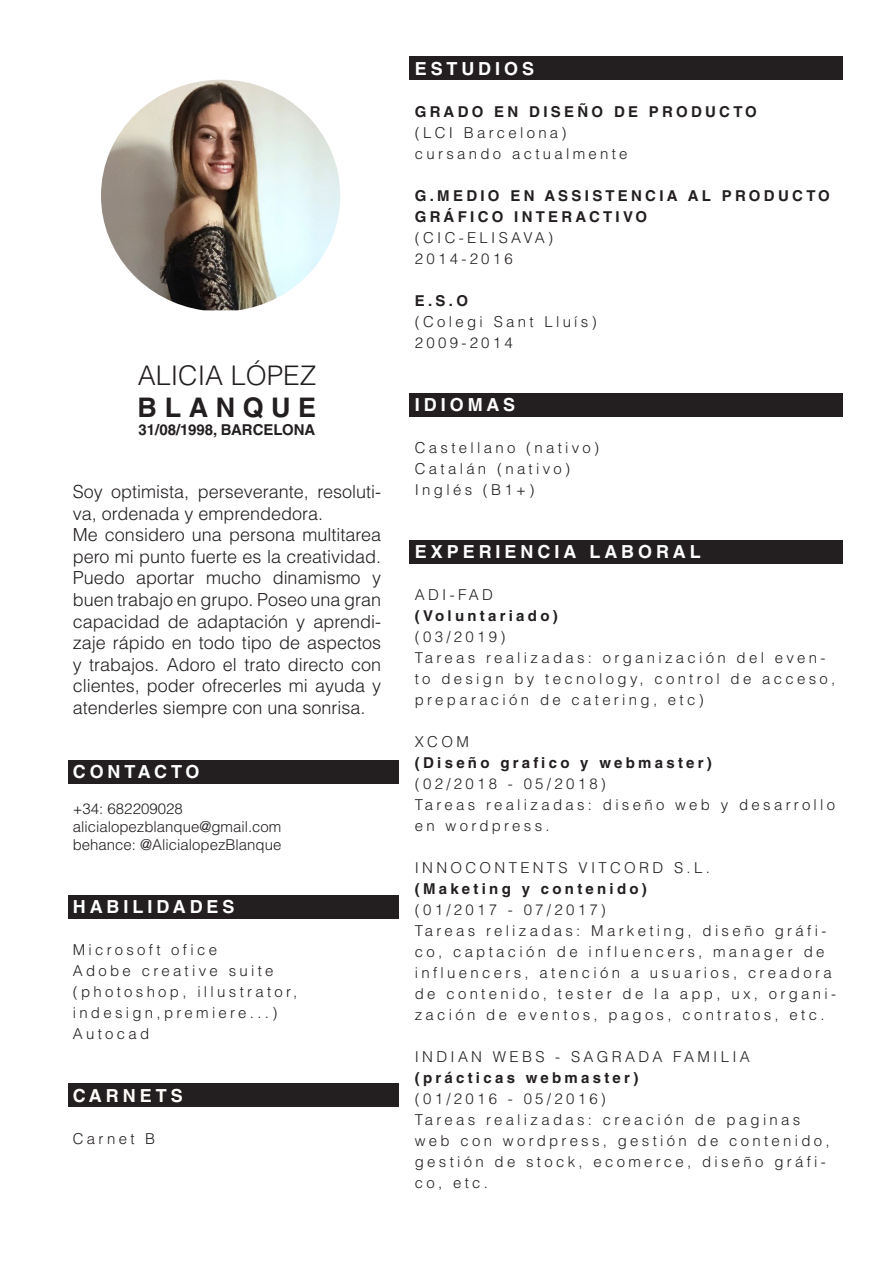
<style>
.page{position:relative;width:893px;height:1263px;background:#fff}
.page>*{position:absolute;margin:0;border:0;box-sizing:border-box;transform-origin:0 0}
.t1{font:300 27px "Helvetica LT Std";color:#231f20}
.t2{font:700 27px "Helvetica LT Std";letter-spacing:.28em;color:#231f20}
.t3{font:300 18px/21.6px "Helvetica LT Std";color:#231f20}
.t4{font:700 18px "Helvetica LT Std";letter-spacing:.22em;color:#fff}
.t5{font:700 18px "Helvetica LT Std";letter-spacing:.22em;color:#fffefa}
.t6{font:300 15px/21px "Helvetica LT Std";letter-spacing:.22em;color:#231f20}
.t7{font:700 15px/21px "Helvetica LT Std";letter-spacing:.22em;color:#231f20}
.t8{font:300 15px "Helvetica LT Std";color:#231f20}
.t9{font:700 15px "Helvetica LT Std";color:#231f20}
</style>
<div class="page">
<div style="left:68px;top:1083px;width:330px;height:24px;background:#231f20"></div>
<div style="left:68px;top:895px;width:330px;height:23px;background:#231f20"></div>
<div style="left:68px;top:760px;width:330px;height:23px;background:#231f20"></div>
<div style="left:409px;top:393px;width:434px;height:24px;background:#231f20"></div>
<div style="left:409px;top:540px;width:434px;height:23px;background:#231f20"></div>
<div style="left:409px;top:56px;width:434px;height:24px;background:#231f20"></div>
<img style="left:101px;top:80px;width:239px;height:230px">
<p class="t1" style="left:138px;top:358px;width:180px">ALICIA LÓPEZ</p>
<p class="t2" style="left:138px;top:391px;width:180px">BLANQUE</p>
<p class="t9" style="left:138px;top:420px;width:178px">31/08/1998, BARCELONA</p>
<p class="t3" style="left:73px;top:481px;width:310px">Soy optimista, perseverante, resoluti&shy;va, ordenada y emprendedora.</p>
<p class="t3" style="left:73px;top:524px;width:310px;text-align:justify">Me considero una persona multitarea pero mi punto fuerte es la creatividad.<br>Puedo aportar mucho dinamismo y buen trabajo en grupo. Poseo una gran capacidad de adaptación y aprendi&shy;zaje rápido en todo tipo de aspectos y trabajos. Adoro el trato directo con clientes, poder ofrecerles mi ayuda y atenderles siempre con una sonrisa.</p>
<p class="t4" style="left:73px;top:761px;width:128px">CONTACTO</p>
<p class="t8" style="left:73px;top:799px;width:111px">+34: 682209028</p>
<p class="t8" style="left:73px;top:817px;width:210px">alicialopezblanque@gmail.com</p>
<p class="t8" style="left:73px;top:835px;width:210px">behance: @AlicialopezBlanque</p>
<p class="t4" style="left:73px;top:896px;width:163px">HABILIDADES</p>
<p class="t6" style="left:73px;top:939px;width:146px">Microsoft ofice</p>
<p class="t6" style="left:73px;top:960px;width:202px">Adobe creative suite</p>
<p class="t6" style="left:73px;top:981px;width:226px">(photoshop, illustrator,</p>
<p class="t6" style="left:73px;top:1002px;width:206px">indesign,premiere...)</p>
<p class="t6" style="left:73px;top:1023px;width:78px">Autocad</p>
<p class="t5" style="left:73px;top:1085px;width:112px">CARNETS</p>
<p class="t6" style="left:73px;top:1128px;width:84px">Carnet B</p>
<p class="t4" style="left:415px;top:58px;width:121px">ESTUDIOS</p>
<p class="t7" style="left:415px;top:101px;width:344px">GRADO EN DISEÑO DE PRODUCTO</p>
<p class="t6" style="left:415px;top:122px;width:153px">(LCI Barcelona)</p>
<p class="t6" style="left:415px;top:143px;width:214px">cursando actualmente</p>
<p class="t7" style="left:415px;top:185px;width:417px">G.MEDIO EN ASSISTENCIA AL PRODUCTO<br>GRÁFICO INTERACTIVO</p>
<p class="t6" style="left:415px;top:227px;width:140px">(CIC-ELISAVA)</p>
<p class="t6" style="left:415px;top:248px;width:100px">2014-2016</p>
<p class="t7" style="left:415px;top:290px;width:55px">E.S.O</p>
<p class="t6" style="left:415px;top:311px;width:183px">(Colegi Sant Lluís)</p>
<p class="t6" style="left:415px;top:332px;width:100px">2009-2014</p>
<p class="t4" style="left:415px;top:394px;width:102px">IDIOMAS</p>
<p class="t6" style="left:415px;top:437px;width:186px">Castellano (nativo)</p>
<p class="t6" style="left:415px;top:458px;width:157px">Catalán (nativo)</p>
<p class="t6" style="left:415px;top:479px;width:121px">Inglés (B1+)</p>
<p class="t4" style="left:415px;top:541px;width:287px">EXPERIENCIA LABORAL</p>
<p class="t6" style="left:415px;top:584px;width:80px">ADI-FAD</p>
<p class="t7" style="left:415px;top:605px;width:144px">(Voluntariado)</p>
<p class="t6" style="left:415px;top:626px;width:92px">(03/2019)</p>
<p class="t6" style="left:415px;top:647px;width:422px">Tareas realizadas: organización del even&shy;to design by tecnology, control de acceso, preparación de catering, etc)</p>
<p class="t6" style="left:415px;top:731px;width:56px">XCOM</p>
<p class="t7" style="left:415px;top:752px;width:299px">(Diseño grafico y webmaster)</p>
<p class="t6" style="left:415px;top:773px;width:193px">(02/2018 - 05/2018)</p>
<p class="t6" style="left:415px;top:794px;width:422px">Tareas realizadas: diseño web y desarrollo en wordpress.</p>
<p class="t6" style="left:415px;top:857px;width:297px">INNOCONTENTS VITCORD S.L.</p>
<p class="t7" style="left:415px;top:878px;width:234px">(Maketing y contenido)</p>
<p class="t6" style="left:415px;top:899px;width:193px">(01/2017 - 07/2017)</p>
<p class="t6" style="left:415px;top:920px;width:423px">Tareas relizadas: Marketing, diseño gráfi&shy;co, captación de influencers, manager de influencers, atención a usuarios, creadora de contenido, tester de la app, ux, organi&shy;zación de eventos, pagos, contratos, etc.</p>
<p class="t6" style="left:415px;top:1046px;width:336px">INDIAN WEBS - SAGRADA FAMILIA</p>
<p class="t7" style="left:415px;top:1067px;width:225px">(prácticas webmaster)</p>
<p class="t6" style="left:415px;top:1088px;width:193px">(01/2016 - 05/2016)</p>
<p class="t6" style="left:415px;top:1109px;width:416px">Tareas realizadas: creación de paginas web con wordpress, gestión de contenido, gestión de stock, ecomerce, diseño gráfi&shy;co, etc.</p>
</div>
